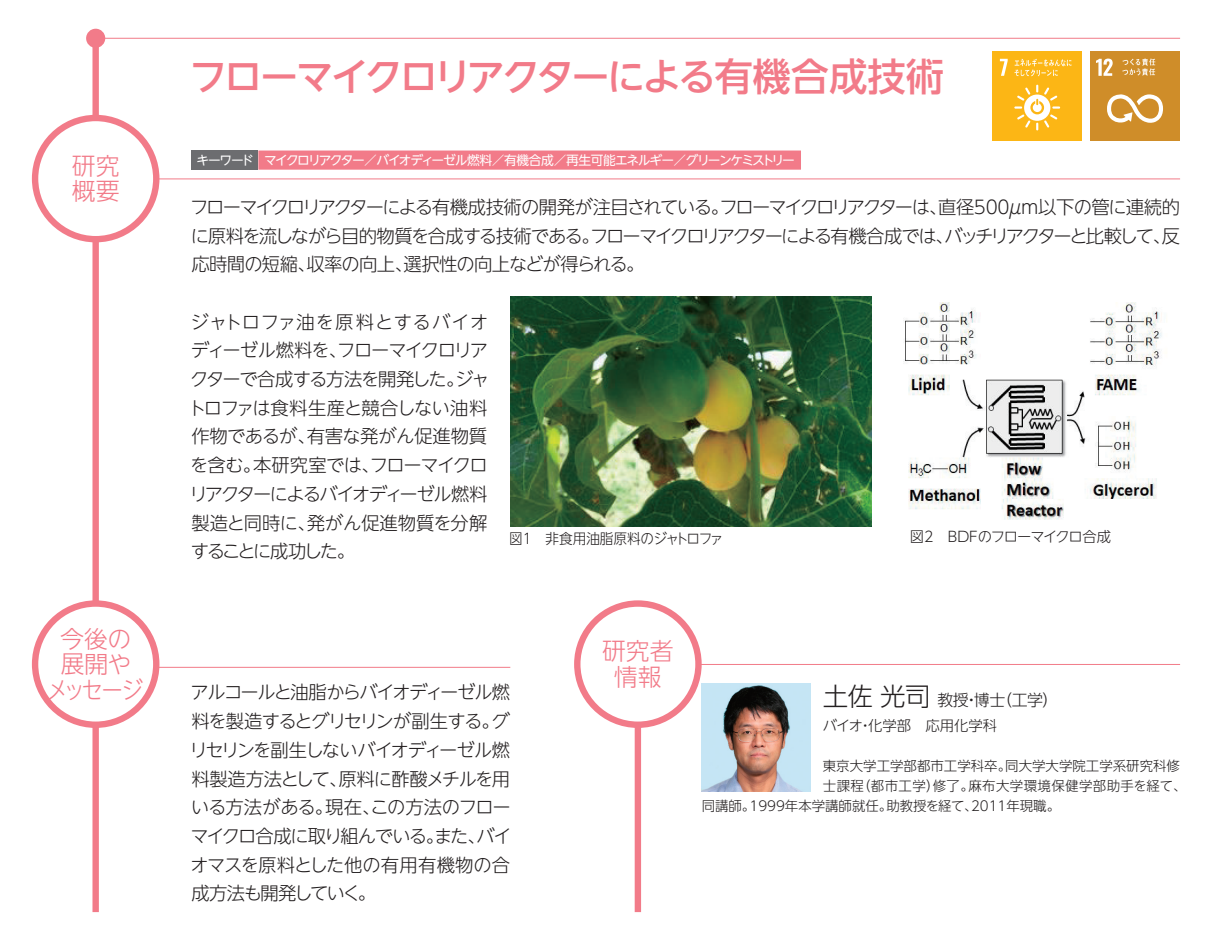
<style>
.page{position:relative;width:1212px;height:944px;background:#fff}
.page>*{position:absolute;margin:0;border:0;box-sizing:border-box;transform-origin:0 0}
.t1{font:500 38.25px "UD Shin Go NT Pr 6 N";letter-spacing:-.075em;color:#f27b89}
.t2{font:300 23.85px/25.4px "UD Shin Go NT Pr 6 N";letter-spacing:-.05em;color:#f27b89;text-align:center}
.t3{font:300 23.85px/25.4px "UD Shin Go NT Pr 6 N";color:#f27b89}
.t4{font:300 18.22px/28.8px "UD Shin Go NT Pr 6 N";letter-spacing:-.075em;color:#231f20;text-align:justify}
.t5{font:300 15.97px "UD Shin Go NT Pr 6 N";color:#231f20}
.t6{font:300 14.4px "UD Shin Go NT Pr 6 N";letter-spacing:-.015em;color:#231f20;scale:.95 1}
.t7{font:300 14.4px "UD Shin Go NT Pr 6 N";letter-spacing:-.07em;color:#231f20}
.t8{font:300 14.4px "UD Shin Go NT Pr 6 N";letter-spacing:-.015em;color:#231f20}
.t9{font:300 13.5px "UD Shin Go NT Pr 6 N";color:#231f20}
.t10{font:300 13.5px "UD Shin Go NT Pr 6 N";letter-spacing:.03em;color:#231f20}
.t11{font:12.83px "UD Shin Go NT Pr 6 N";letter-spacing:-.115em;color:#fff}
.s1{font-size:25.43px}
</style>
<div class="page">
<div style="left:92px;top:32px;width:7px;height:880px;background:#f27b89"></div>
<hr style="left:96px;top:38px;width:1084px;height:1px;background:#f27b89">
<div style="left:86px;top:29px;width:19px;height:19px;background:#f27b89;border-radius:50%"></div>
<div style="left:635px;top:626px;width:6px;height:286px;background:#f27b89"></div>
<hr style="left:96px;top:667px;width:414px;height:1px;background:#f27b89">
<hr style="left:638px;top:664px;width:542px;height:1px;background:#f27b89">
<div style="left:35px;top:604px;width:121px;height:121px;background:#fff;border-radius:50%"></div>
<div style="left:32px;top:600px;width:127px;height:128px;border:6px solid #f27b89;border-radius:50%"></div>
<div style="left:577px;top:604px;width:121px;height:121px;background:#fff;border-radius:50%"></div>
<div style="left:574px;top:600px;width:128px;height:128px;border:6px solid #f27b89;border-radius:50%"></div>
<hr style="left:96px;top:179px;width:1084px;height:1px;background:#f27b89">
<div style="left:35px;top:118px;width:121px;height:121px;background:#fff;border-radius:50%"></div>
<div style="left:32px;top:115px;width:127px;height:127px;border:6px solid #f27b89;border-radius:50%"></div>
<div style="left:258px;top:151px;width:543px;height:19px;background:#f27b89"></div>
<div style="left:191px;top:151px;width:67px;height:19px;background:#6c6d70"></div>
<img style="left:903px;top:302px;width:259px;height:218px">
<img style="left:511px;top:297px;width:360px;height:229px">
<img style="left:702px;top:683px;width:108px;height:109px">
<div style="left:992px;top:51px;width:90px;height:89px;background:#fcb615"></div>
<svg style="left:1000px;top:59px;width:8px;height:17px"></svg>
<svg style="left:1014px;top:85px;width:46px;height:45px"></svg>
<svg style="left:1014px;top:59px;width:57px;height:17px"></svg>
<div style="left:1091px;top:51px;width:89px;height:89px;background:#cf8d29"></div>
<svg style="left:1096px;top:59px;width:16px;height:17px"></svg>
<svg style="left:1107px;top:94px;width:56px;height:29px"></svg>
<svg style="left:1122px;top:58px;width:33px;height:17px"></svg>
<h2 class="t3" style="left:72px;top:152px;width:49px">研究概要</h2>
<h2 class="t2" style="left:47px;top:625px;width:98px">今後の展開やメッセージ</h2>
<h1 class="t1" style="left:189px;top:46px;width:756px">フローマイクロリアクターによる有機合成技術</h1>
<p class="t11" style="left:197px;top:150px;width:600px">キーワード マイクロリアクター／バイオディーゼル燃料／有機合成／再生可能エネルギー／グリーンケミストリー</p>
<p class="t4" style="left:190px;top:192px;width:991px">フローマイクロリアクターによる有機成技術の開発が注目されている。フローマイクロリアクターは、直径500μm以下の管に連続的に原料を流しながら目的物質を合成する技術である。フローマイクロリアクターによる有機合成では、バッチリアクターと比較して、反応時間の短縮、収率の向上、選択性の向上などが得られる。</p>
<p class="t4" style="left:188px;top:307px;width:303px">ジャトロファ油を原料とするバイオディーゼル燃料を、フローマイクロリアクターで合成する方法を開発した。ジャトロファは食料生産と競合しない油料作物であるが、有害な発がん促進物質を含む。本研究室では、フローマイクロリアクターによるバイオディーゼル燃料製造と同時に、発がん促進物質を分解することに成功した。</p>
<p class="t6" style="left:509px;top:527px;width:227px">図1　非食用油脂原料のジャトロファ</p>
<p class="t7" style="left:910px;top:525px;width:203px">図2　BDFのフローマイクロ合成</p>
<p class="t4" style="left:190px;top:677px;width:324px">アルコールと油脂からバイオディーゼル燃料を製造するとグリセリンが副生する。グリセリンを副生しないバイオディーゼル燃料製造方法として、原料に酢酸メチルを用いる方法がある。現在、この方法のフローマイクロ合成に取り組んでいる。また、バイオマスを原料とした他の有用有機物の合成方法も開発していく。</p>
<h2 class="t3" style="left:602px;top:638px;width:73px;text-align:center">研究者情報</h2>
<p class="t5" style="left:823px;top:687px;width:237px"><span class="s1">土佐 光司</span> 教授・博士（工学）</p>
<p class="t8" style="left:823px;top:714px;width:176px">バイオ・化学部　応用化学科</p>
<p class="t9" style="left:823px;top:755px;width:359px">東京大学工学部都市工学科卒。同大学大学院工学系研究科修</p>
<p class="t10" style="left:823px;top:775px;width:365px">士課程（都市工学）修了。麻布大学環境保健学部助手を経て、</p>
<p class="t9" style="left:702px;top:795px;width:360px">同講師。1999年本学講師就任。助教授を経て、2011年現職。</p>
</div>
